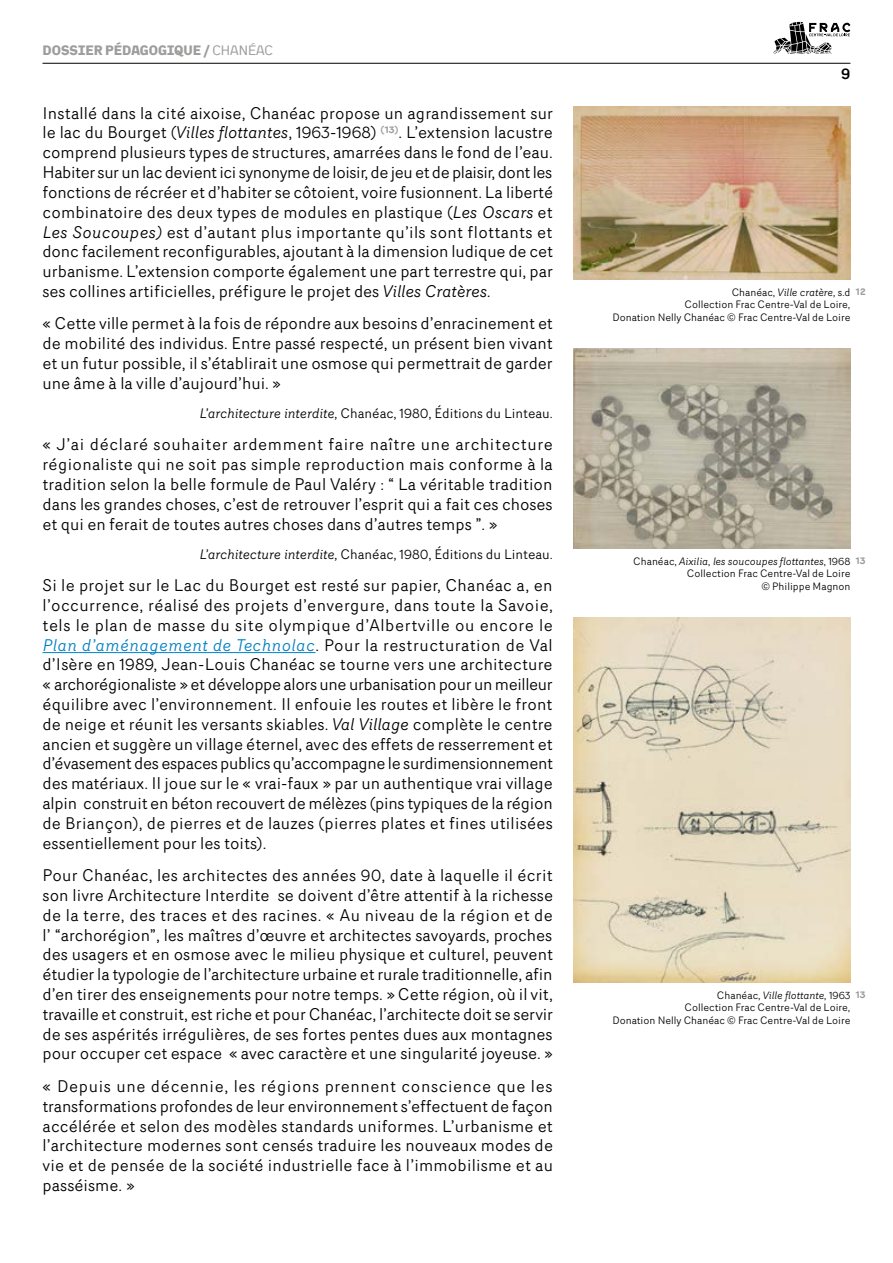
<style>
.page{position:relative;width:893px;height:1263px;background:#fff}
.page>*{position:absolute;margin:0;border:0;box-sizing:border-box;transform-origin:0 0}
.t1{font:16.5px/19.8px "Router";color:#000;text-align:justify}
.t2{font:500 15px "Kade";color:#000}
.t3{font:13.5px "Router";color:#000}
.t4{font:700 13.5px "Kade";color:#9d9d9c}
.t5{font:10.5px/12.6px "Router";color:#000;text-align:right}
.t6{font:700 9.6px "Router";color:#9d9d9c}
.s1{font-weight:400}
.s2{font-style:italic}
.s3{font-style:italic;color:#0080c5}
</style>
<div class="page">
<hr style="left:43px;top:63px;width:807px;height:1px;background:#000">
<svg style="left:773px;top:22px;width:77px;height:32px"></svg>
<hr style="left:43px;top:652px;width:273px;height:1px;background:#0080c5">
<img style="left:573px;top:349px;width:277px;height:199px">
<img style="left:573px;top:618px;width:277px;height:364px">
<img style="left:573px;top:106px;width:277px;height:173px">
<p class="t4" style="left:43px;top:41px;width:232px">DOSSIER PÉDAGOGIQUE / <span class="s1">CHANÉAC</span></p>
<p class="t1" style="left:42px;top:103px;width:512px">Installé dans la cité aixoise, Chanéac propose un agrandissement sur le lac du Bourget (<span class="s2">Villes flottantes</span>, 1963-1968) <sup>(13)</sup>. L’extension lacustre comprend plusieurs types de structures, amarrées dans le fond de l’eau.<br>Habiter sur un lac devient ici synonyme de loisir, de jeu et de plaisir, dont les fonctions de récréer et d’habiter se côtoient, voire fusionnent. La liberté combinatoire des deux types de modules en plastique (<span class="s2">Les Oscars</span> et <span class="s2">Les Soucoupes)</span> est d’autant plus importante qu’ils sont flottants et donc facilement reconfigurables, ajoutant à la dimension ludique de cet urbanisme. L’extension comporte également une part terrestre qui, par ses collines artificielles, préfigure le projet des <span class="s2">Villes Cratères.</span></p>
<p class="t1" style="left:42px;top:313px;width:512px">« Cette ville permet à la fois de répondre aux besoins d’enracinement et de mobilité des individus. Entre passé respecté, un présent bien vivant et un futur possible, il s’établirait une osmose qui permettrait de garder une âme à la ville d’aujourd’hui. »</p>
<p class="t3" style="left:199px;top:403px;width:355px"><span class="s2">L’architecture interdite,</span> Chanéac, 1980, Éditions du Linteau.</p>
<p class="t1" style="left:43px;top:434px;width:512px">« J’ai déclaré souhaiter ardemment faire naître une architecture régionaliste qui ne soit pas simple reproduction mais conforme à la tradition selon la belle formule de Paul Valéry : “ La véritable tradition dans les grandes choses, c’est de retrouver l’esprit qui a fait ces choses et qui en ferait de toutes autres choses dans d’autres temps ”. »</p>
<p class="t3" style="left:199px;top:544px;width:355px"><span class="s2">L’architecture interdite,</span> Chanéac, 1980, Éditions du Linteau.</p>
<p class="t1" style="left:43px;top:575px;width:512px">Si le projet sur le Lac du Bourget est resté sur papier, Chanéac a, en l’occurrence, réalisé des projets d’envergure, dans toute la Savoie, tels le plan de masse du site olympique d’Albertville ou encore le <span class="s3">Plan d’aménagement de Technolac</span>. Pour la restructuration de Val d’Isère en 1989, Jean-Louis Chanéac se tourne vers une architecture « archorégionaliste » et développe alors une urbanisation pour un meilleur équilibre avec l’environnement. Il enfouie les routes et libère le front de neige et réunit les versants skiables. <span class="s2">Val Village</span> complète le centre ancien et suggère un village éternel, avec des effets de resserrement et d’évasement des espaces publics qu’accompagne le surdimensionnement des matériaux. Il joue sur le « vrai-faux » par un authentique vrai village alpin construit en béton recouvert de mélèzes (pins typiques de la région de Briançon), de pierres et de lauzes (pierres plates et fines utilisées essentiellement pour les toits).</p>
<p class="t1" style="left:43px;top:865px;width:512px">Pour Chanéac, les architectes des années 90, date à laquelle il écrit son livre Architecture Interdite se doivent d’être attentif à la richesse de la terre, des traces et des racines. « Au niveau de la région et de l’ “archorégion”, les maîtres d’œuvre et architectes savoyards, proches des usagers et en osmose avec le milieu physique et culturel, peuvent étudier la typologie de l’architecture urbaine et rurale traditionnelle, afin d’en tirer des enseignements pour notre temps. » Cette région, où il vit, travaille et construit, est riche et pour Chanéac, l’architecte doit se servir de ses aspérités irrégulières, de ses fortes pentes dues aux montagnes pour occuper cet espace « avec caractère et une singularité joyeuse. »</p>
<p class="t1" style="left:43px;top:1076px;width:512px">« Depuis une décennie, les régions prennent conscience que les transformations profondes de leur environnement s’effectuent de façon accélérée et selon des modèles standards uniformes. L’urbanisme et l’architecture modernes sont censés traduire les nouveaux modes de vie et de pensée de la société industrielle face à l’immobilisme et au passéisme. »</p>
<p class="t2" style="left:841px;top:64px;width:11px">9</p>
<p class="t5" style="left:612px;top:285px;width:240px">Chanéac, <span class="s2">Ville cratère,</span> s.d<br>Collection Frac Centre-Val de Loire,<br>Donation Nelly Chanéac © Frac Centre-Val de Loire</p>
<p class="t6" style="left:856px;top:284px;width:11px">12</p>
<p class="t6" style="left:856px;top:553px;width:11px">13</p>
<p class="t5" style="left:633px;top:554px;width:219px">Chanéac, <span class="s2">Aixilia, les soucoupes flottantes,</span> 1968<br>Collection Frac Centre-Val de Loire<br>© Philippe Magnon</p>
<p class="t6" style="left:856px;top:987px;width:11px">13</p>
<p class="t5" style="left:612px;top:988px;width:240px">Chanéac, <span class="s2">Ville flottante,</span> 1963<br>Collection Frac Centre-Val de Loire,<br>Donation Nelly Chanéac © Frac Centre-Val de Loire</p>
</div>
